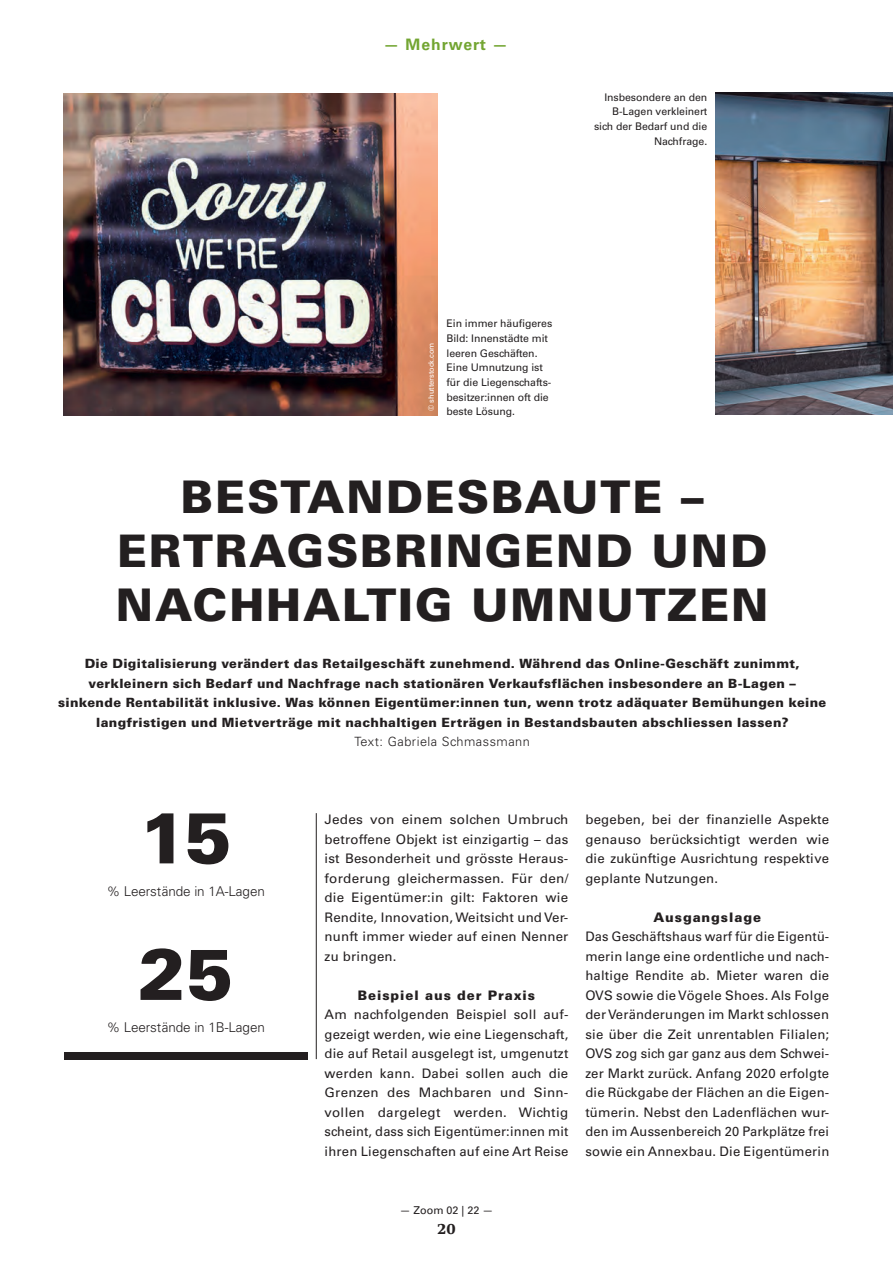
<style>
.page{position:relative;width:893px;height:1263px;background:#fff}
.page>*{position:absolute;margin:0;border:0;box-sizing:border-box;transform-origin:0 0}
.t1{font:900 72px "Univers LT Std";color:#231f20}
.t2{font:900 45px/54px "Univers LT Std";letter-spacing:.04em;color:#231f20;text-align:center}
.t3{font:700 15.75px "Univers LT Std";letter-spacing:.06em;color:#73a532}
.t4{font:800 15.75px "Swift";color:#231f20}
.t5{font:300 13.5px "Univers LT Std";letter-spacing:-.005em;color:#231f20}
.t6{font:13.2px/19.5px "Univers LT Std";letter-spacing:.015em;color:#231f20;text-align:justify}
.t7{font:900 13.2px "Univers LT Std";letter-spacing:.07em;color:#231f20}
.t8{font:900 12.75px/19.5px "Univers LT Std";letter-spacing:.03em;color:#231f20;text-align:center}
.t9{font:300 12.75px "Univers LT Std";letter-spacing:.04em;color:#231f20}
.t10{font:10.8px "Univers LT Std";color:#231f20}
.t11{font:10.5px/14.7px "Univers LT Std";letter-spacing:-.005em;color:#231f20}
.t12{font:7.5px "Univers LT Std";letter-spacing:-.005em;color:#fff}
</style>
<div class="page">
<div style="left:64px;top:1052px;width:244px;height:7px;background:#231f20"></div>
<hr style="left:316px;top:813px;width:1px;height:246px;background:#231f20">
<img style="left:716px;top:93px;width:177px;height:322px">
<img style="left:64px;top:93px;width:374px;height:322px">
<p class="t3" style="left:384px;top:35px;width:126px">— Mehrwert —</p>
<p class="t11" style="left:594px;top:90px;width:115px;text-align:right">Insbesondere an den<br>B-Lagen verkleinert sich der Bedarf und die<br>Nachfrage.</p>
<p class="t12" style="left:427px;top:411px;width:69px;rotate:-90deg">© shutterstock.com</p>
<p class="t11" style="left:446px;top:316px;width:107px">Ein immer häufigeres<br>Bild: Innenstädte mit leeren Geschäften.<br>Eine Umnutzung ist für die Liegenschafts&shy;besitzer:innen oft die beste Lösung.</p>
<h2 class="t2" style="left:116px;top:470px;width:654px">BESTANDESBAUTE –<br>ERTRAGSBRINGEND UND<br>NACHHALTIG UMNUTZEN</h2>
<p class="t8" style="left:58px;top:654px;width:770px">Die Digitalisierung verändert das Retailgeschäft zunehmend. Während das Online-Geschäft zunimmt, verkleinern sich Bedarf und Nachfrage nach stationären Verkaufsflächen insbesondere an B-Lagen – sinkende Rentabilität inklusive. Was können Eigentümer:innen tun, wenn trotz adäquater Bemühungen keine langfristigen und Mietverträge mit nachhaltigen Erträgen in Bestandsbauten abschliessen lassen?</p>
<p class="t9" style="left:354px;top:734px;width:177px">Text: Gabriela Schmassmann</p>
<h1 class="t1" style="left:140px;top:792px;width:94px">15</h1>
<p class="t5" style="left:107px;top:883px;width:160px">% Leerstände in 1A-Lagen</p>
<h1 class="t1" style="left:138px;top:929px;width:97px">25</h1>
<p class="t5" style="left:107px;top:1019px;width:160px">% Leerstände in 1B-Lagen</p>
<p class="t6" style="left:325px;top:810px;width:245px">Jedes von einem solchen Umbruch betroffene Objekt ist einzigartig – das ist Besonderheit und grösste Heraus&shy;forderung gleichermassen. Für den/ die Eigentümer:in gilt: Faktoren wie Rendite, Innovation, Weitsicht und Ver&shy;nunft immer wieder auf einen Nenner zu bringen.</p>
<p class="t7" style="left:358px;top:987px;width:179px">Beispiel aus der Praxis</p>
<p class="t6" style="left:325px;top:1005px;width:245px">Am nachfolgenden Beispiel soll auf&shy;gezeigt werden, wie eine Liegenschaft, die auf Retail ausgelegt ist, umgenutzt werden kann. Dabei sollen auch die Grenzen des Machbaren und Sinn&shy;vollen dargelegt werden. Wichtig scheint, dass sich Eigentümer:innen mit ihren Liegenschaften auf eine Art Reise</p>
<p class="t6" style="left:585px;top:810px;width:245px">begeben, bei der finanzielle Aspekte genauso berücksichtigt werden wie die zukünftige Ausrichtung respektive geplante Nutzungen.</p>
<p class="t7" style="left:653px;top:909px;width:109px">Ausgangslage</p>
<p class="t6" style="left:585px;top:927px;width:245px">Das Geschäftshaus warf für die Eigentü&shy;merin lange eine ordentliche und nach&shy;haltige Rendite ab. Mieter waren die OVS sowie die Vögele Shoes. Als Folge der Veränderungen im Markt schlossen sie über die Zeit unrentablen Filialen; OVS zog sich gar ganz aus dem Schwei&shy;zer Markt zurück. Anfang 2020 erfolgte die Rückgabe der Flächen an die Eigen&shy;tümerin. Nebst den Ladenflächen wur&shy;den im Aussenbereich 20 Parkplätze frei sowie ein Annexbau. Die Eigentümerin</p>
<p class="t10" style="left:400px;top:1204px;width:95px">— Zoom 02 | 22 —</p>
<p class="t4" style="left:437px;top:1220px;width:20px">20</p>
</div>
